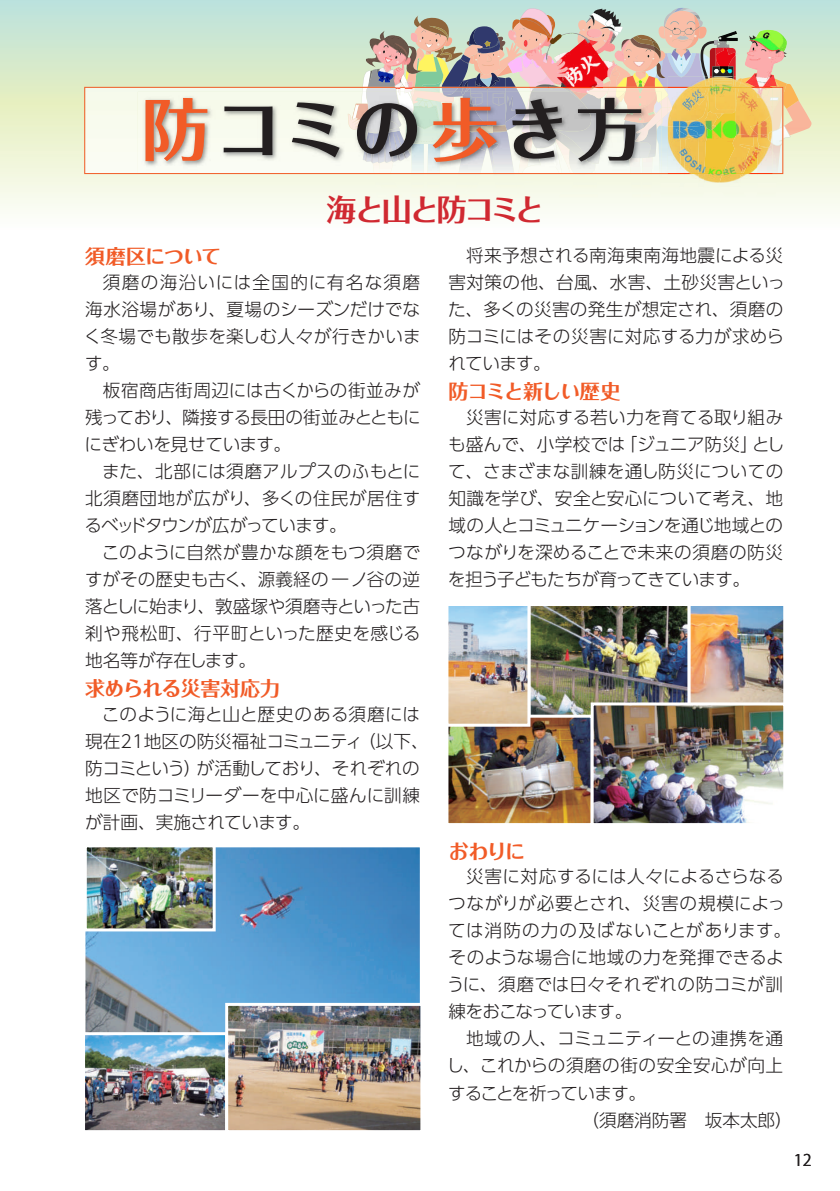
<style>
.page{position:relative;width:840px;height:1191px;background:#fff}
.page>*{position:absolute;margin:0;border:0;box-sizing:border-box;transform-origin:0 0}
.t1{font:67.8px "Folk Pro Bold 90 msp RKSJ H";letter-spacing:.065em;color:#231f20}
.t2{font:30px "Folk Pro Bold 90 msp RKSJ H";letter-spacing:-.09em;color:#d02931}
.t3{font:20px "Folk Pro Bold 90 msp RKSJ H";letter-spacing:-.04em;color:#f15b27}
.t4{font:17.6px/27px "UD Shin Go Pr 6 Light 90 msp RKSJ H";color:#231f20;text-align:justify}
.t5{font:17.6px "UD Shin Go Pr 6 Light 90 msp RKSJ H";letter-spacing:.03em;color:#231f20}
.t6{font:17.6px "UD Shin Go Pr 6 Light 90 msp RKSJ H";letter-spacing:-.08em;color:#231f20}
.t7{font:16px "Koz Go Pro Regular 90 msp RKSJ H";color:#231f20}
.s1{color:#f15b27}
</style>
<div class="page">
<svg style="left:0;top:0;width:839px;height:212px;background:#dbedd8"></svg>
<div style="left:362px;top:197px;width:112px;height:15px;background:#f9fbf1"></div>
<div style="left:619px;top:197px;width:168px;height:15px;background:#f9fbf1"></div>
<img style="left:426px;top:176px;width:13px;height:21px">
<img style="left:411px;top:176px;width:12px;height:21px">
<img style="left:453px;top:46px;width:7px;height:13px">
<img style="left:449px;top:48px;width:5px;height:11px">
<img style="left:426px;top:55px;width:23px;height:4px">
<img style="left:426px;top:57px;width:17px;height:16px">
<svg style="left:413px;top:15px;width:7px;height:12px"></svg>
<img style="left:414px;top:25px;width:5px;height:6px">
<img style="left:419px;top:18px;width:30px;height:15px">
<svg style="left:426px;top:33px;width:27px;height:22px"></svg>
<img style="left:428px;top:26px;width:20px;height:13px">
<img style="left:520px;top:176px;width:4px;height:8px">
<img style="left:519px;top:76px;width:3px;height:11px">
<img style="left:551px;top:15px;width:3px;height:14px">
<svg style="left:511px;top:19px;width:8px;height:12px"></svg>
<img style="left:512px;top:22px;width:10px;height:20px">
<img style="left:519px;top:18px;width:34px;height:20px">
<img style="left:520px;top:8px;width:31px;height:21px">
<img style="left:520px;top:19px;width:28px;height:17px">
<img style="left:500px;top:42px;width:22px;height:34px">
<svg style="left:557px;top:189px;width:41px;height:19px"></svg>
<svg style="left:496px;top:184px;width:41px;height:28px"></svg>
<img style="left:509px;top:176px;width:11px;height:21px">
<img style="left:493px;top:176px;width:16px;height:21px">
<img style="left:466px;top:33px;width:39px;height:23px">
<img style="left:473px;top:66px;width:3px;height:7px">
<img style="left:476px;top:66px;width:24px;height:7px">
<img style="left:473px;top:26px;width:26px;height:15px">
<img style="left:469px;top:28px;width:15px;height:13px">
<img style="left:452px;top:176px;width:27px;height:21px">
<img style="left:459px;top:176px;width:16px;height:19px">
<img style="left:441px;top:59px;width:27px;height:14px">
<img style="left:483px;top:39px;width:15px;height:2px">
<svg style="left:460px;top:41px;width:44px;height:25px"></svg>
<img style="left:593px;top:9px;width:11px;height:4px">
<img style="left:589px;top:13px;width:15px;height:16px">
<svg style="left:577px;top:15px;width:17px;height:14px"></svg>
<img style="left:521px;top:176px;width:37px;height:6px">
<img style="left:558px;top:176px;width:39px;height:21px">
<img style="left:659px;top:174px;width:39px;height:23px">
<img style="left:698px;top:183px;width:5px;height:14px">
<img style="left:679px;top:183px;width:4px;height:14px">
<img style="left:362px;top:70px;width:3px;height:17px">
<img style="left:374px;top:194px;width:5px;height:3px">
<img style="left:374px;top:176px;width:5px;height:18px">
<img style="left:379px;top:176px;width:24px;height:21px">
<img style="left:630px;top:176px;width:10px;height:21px">
<img style="left:642px;top:176px;width:9px;height:21px">
<img style="left:774px;top:174px;width:2px;height:23px">
<img style="left:718px;top:183px;width:27px;height:14px">
<img style="left:784px;top:100px;width:27px;height:35px">
<img style="left:782px;top:95px;width:4px;height:12px">
<img style="left:782px;top:125px;width:8px;height:14px">
<img style="left:786px;top:84px;width:12px;height:16px">
<svg style="left:411px;top:174px;width:28px;height:2px"></svg>
<svg style="left:493px;top:174px;width:28px;height:2px"></svg>
<img style="left:458px;top:174px;width:22px;height:2px">
<img style="left:521px;top:174px;width:40px;height:2px">
<svg style="left:630px;top:174px;width:21px;height:2px"></svg>
<svg style="left:426px;top:73px;width:92px;height:14px"></svg>
<svg style="left:570px;top:174px;width:25px;height:2px"></svg>
<svg style="left:372px;top:174px;width:18px;height:2px"></svg>
<svg style="left:84px;top:87px;width:698px;height:87px"></svg>
<img style="left:703px;top:174px;width:69px;height:9px">
<img style="left:667px;top:174px;width:31px;height:9px">
<svg style="left:698px;top:174px;width:5px;height:9px"></svg>
<svg style="left:679px;top:174px;width:5px;height:9px"></svg>
<svg style="left:728px;top:174px;width:14px;height:12px"></svg>
<img style="left:719px;top:174px;width:21px;height:9px">
<svg style="left:772px;top:131px;width:1px;height:18px"></svg>
<svg style="left:772px;top:97px;width:9px;height:6px"></svg>
<svg style="left:604px;top:8px;width:137px;height:116px;background:#cec4b9"></svg>
<img style="left:667px;top:87px;width:105px;height:87px">
<img style="left:86px;top:848px;width:332px;height:184px">
<div style="left:82px;top:844px;width:340px;height:198px;border:3px solid #fff"></div>
<img style="left:86px;top:1036px;width:138px;height:93px">
<div style="left:82px;top:1032px;width:146px;height:101px;border:3px solid #fff"></div>
<img style="left:88px;top:848px;width:123px;height:79px">
<div style="left:84px;top:844px;width:131px;height:87px;border:3px solid #fff"></div>
<img style="left:229px;top:1007px;width:190px;height:122px">
<div style="left:225px;top:1003px;width:198px;height:130px;border:3px solid #fff"></div>
<img style="left:531px;top:607px;width:155px;height:107px">
<div style="left:527px;top:603px;width:163px;height:131px;border:3px solid #fff"></div>
<img style="left:449px;top:718px;width:140px;height:104px">
<div style="left:445px;top:714px;width:148px;height:112px;border:3px solid #fff"></div>
<img style="left:691px;top:607px;width:90px;height:95px">
<div style="left:687px;top:603px;width:98px;height:107px;border:3px solid #fff"></div>
<img style="left:594px;top:706px;width:187px;height:116px">
<div style="left:590px;top:702px;width:195px;height:124px;border:3px solid #fff"></div>
<img style="left:449px;top:607px;width:77px;height:115px">
<div style="left:445px;top:603px;width:85px;height:123px;border:3px solid #fff"></div>
<img style="left:365px;top:31px;width:61px;height:65px">
<img style="left:522px;top:29px;width:120px;height:64px">
<img style="left:715px;top:29px;width:71px;height:66px">
<h1 class="t1" style="left:142px;top:104px;width:503px"><span class="s1">防</span>コミの<span class="s1">歩</span>き方</h1>
<h2 class="t2" style="left:326px;top:198px;width:219px">海と山と防コミと</h2>
<p class="t3" style="left:85px;top:249px;width:137px">須磨区について</p>
<p class="t4" style="left:84px;top:271px;width:338px;text-indent:19px">須磨の海沿いには全国的に有名な須磨海水浴場があり、夏場のシーズンだけでなく冬場でも散歩を楽しむ人々が行きかいます。</p>
<p class="t4" style="left:85px;top:379px;width:337px;text-indent:18px">板宿商店街周辺には古くからの街並みが残っており、隣接する長田の街並みとともににぎわいを見せています。</p>
<p class="t4" style="left:85px;top:460px;width:337px;text-indent:18px">また、北部には須磨アルプスのふもとに北須磨団地が広がり、多くの住民が居住するベッドタウンが広がっています。</p>
<p class="t4" style="left:85px;top:541px;width:337px;text-indent:17px">このように自然が豊かな顔をもつ須磨ですがその歴史も古く、源義経の一ノ谷の逆落としに始まり、敦盛塚や須磨寺といった古刹や飛松町、行平町といった歴史を感じる地名等が存在します。</p>
<p class="t3" style="left:85px;top:681px;width:196px">求められる災害対応力</p>
<p class="t4" style="left:85px;top:703px;width:345px;text-align:left;text-indent:17px">このように海と山と歴史のある須磨には現在21地区の防災福祉コミュニティ（以下、防コミという）が活動しており、それぞれの地区で防コミリーダーを中心に盛んに訓練が計画、実施されています。</p>
<p class="t4" style="left:448px;top:244px;width:338px;text-indent:18px">将来予想される南海東南海地震による災害対策の他、台風、水害、土砂災害といった、多くの災害の発生が想定され、須磨の防コミにはその災害に対応する力が求められています。</p>
<p class="t3" style="left:448px;top:384px;width:173px">防コミと新しい歴史</p>
<p class="t4" style="left:447px;top:406px;width:338px;text-indent:18px">災害に対応する若い力を育てる取り組みも盛んで、小学校では「ジュニア防災」として、さまざまな訓練を通し防災についての知識を学び、安全と安心について考え、地域の人とコミュニケーションを通じ地域とのつながりを深めることで未来の須磨の防災を担う子どもたちが育ってきています。</p>
<p class="t3" style="left:448px;top:843px;width:78px">おわりに</p>
<p class="t4" style="left:446px;top:865px;width:345px;text-align:left;text-indent:19px">災害に対応するには人々によるさらなるつながりが必要とされ、災害の規模によっては消防の力の及ばないことがあります。そのような場合に地域の力を発揮できるように、須磨では日々それぞれの防コミが訓練をおこなっています。</p>
<p class="t4" style="left:466px;top:1027px;width:318px">地域の人、コミュニティーとの連携を通</p>
<p class="t5" style="left:446px;top:1059px;width:338px">し、これからの須磨の街の安全安心が向上</p>
<p class="t6" style="left:448px;top:1086px;width:199px">することを祈っています。</p>
<p class="t4" style="left:581px;top:1108px;width:213px">（須磨消防署　坂本太郎）</p>
<p class="t7" style="left:793px;top:1154px;width:19px">12</p>
</div>
